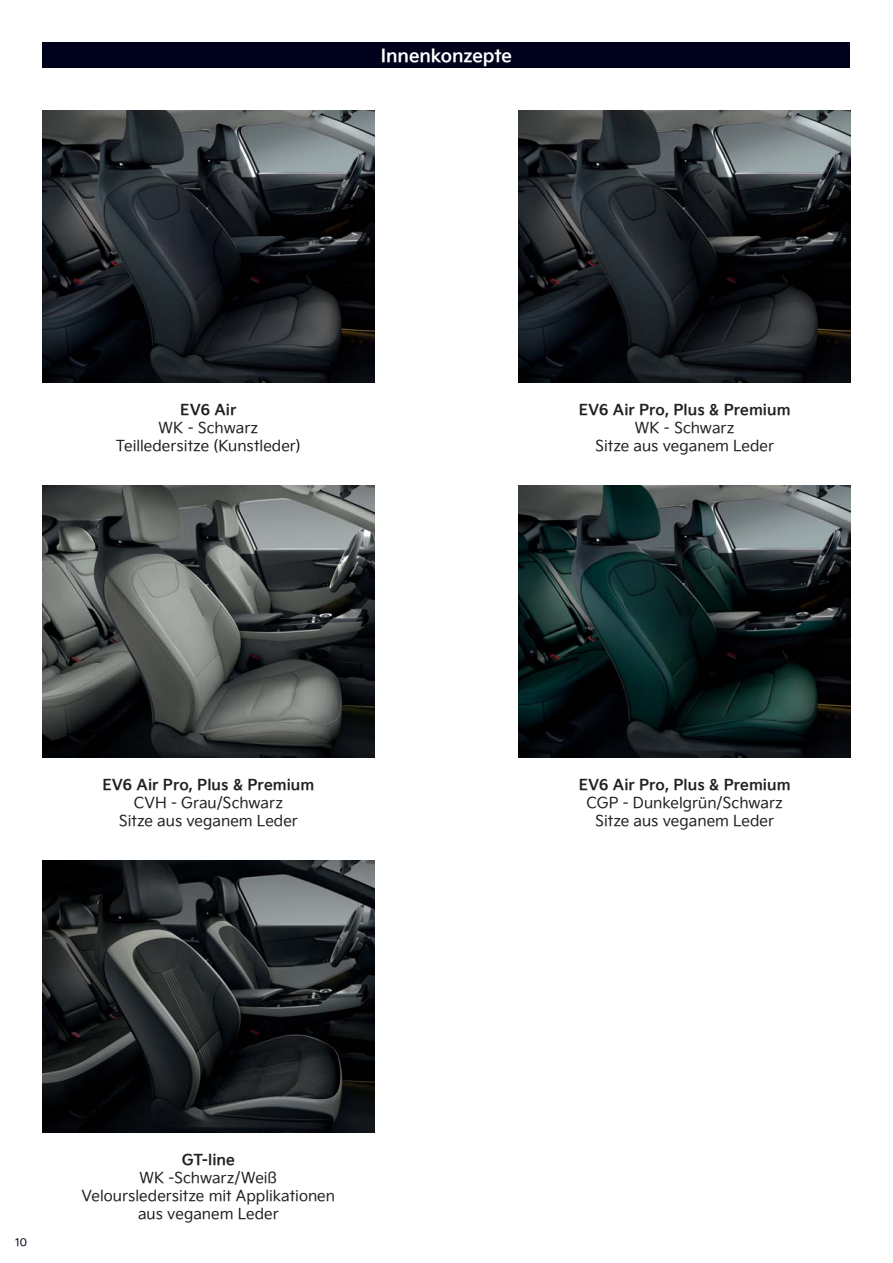
<style>
.page{position:relative;width:893px;height:1263px;background:#fff}
.page>*{position:absolute;margin:0;border:0;box-sizing:border-box;transform-origin:0 0}
.t1{font:18px "Kia Signature OTF Bold KS Cms UHC H";letter-spacing:-.005em;color:#fff}
.t2{font:15px/18px "Kia Signature OTF Regular KS Cms UHC H";color:#231f20;text-align:center}
.t3{font:15px "Kia Signature OTF Bold KS Cms UHC H";color:#231f20}
.t4{font:10.5px "Kia Signature OTF Regular KS Cms UHC H";color:#00021c}
</style>
<div class="page">
<img style="left:519px;top:486px;width:331px;height:272px">
<img style="left:519px;top:111px;width:331px;height:271px">
<img style="left:43px;top:111px;width:331px;height:271px">
<img style="left:43px;top:486px;width:331px;height:272px">
<img style="left:43px;top:861px;width:331px;height:272px">
<div style="left:43px;top:43px;width:807px;height:25px;background:#00021c"></div>
<p class="t1" style="left:381px;top:48px;width:133px">Innenkonzepte</p>
<p class="t3" style="left:180px;top:404px;width:58px">EV6 Air</p>
<p class="t2" style="left:116px;top:420px;width:186px">WK - Schwarz<br>Teilledersitze (Kunstleder)</p>
<p class="t3" style="left:102px;top:779px;width:213px">EV6 Air Pro, Plus &amp; Premium</p>
<p class="t2" style="left:119px;top:795px;width:180px">CVH - Grau/Schwarz<br>Sitze aus veganem Leder</p>
<p class="t4" style="left:15px;top:1238px;width:13px">10</p>
<p class="t3" style="left:182px;top:1154px;width:55px">GT-line</p>
<p class="t2" style="left:82px;top:1171px;width:255px">WK -Schwarz/Weiß<br>Veloursledersitze mit Applikationen aus veganem Leder</p>
<p class="t3" style="left:579px;top:404px;width:213px">EV6 Air Pro, Plus &amp; Premium</p>
<p class="t2" style="left:595px;top:420px;width:180px">WK - Schwarz<br>Sitze aus veganem Leder</p>
<p class="t3" style="left:579px;top:779px;width:213px">EV6 Air Pro, Plus &amp; Premium</p>
<p class="t2" style="left:586px;top:795px;width:198px">CGP - Dunkelgr쏗n/Schwarz<br>Sitze aus veganem Leder</p>
</div>
